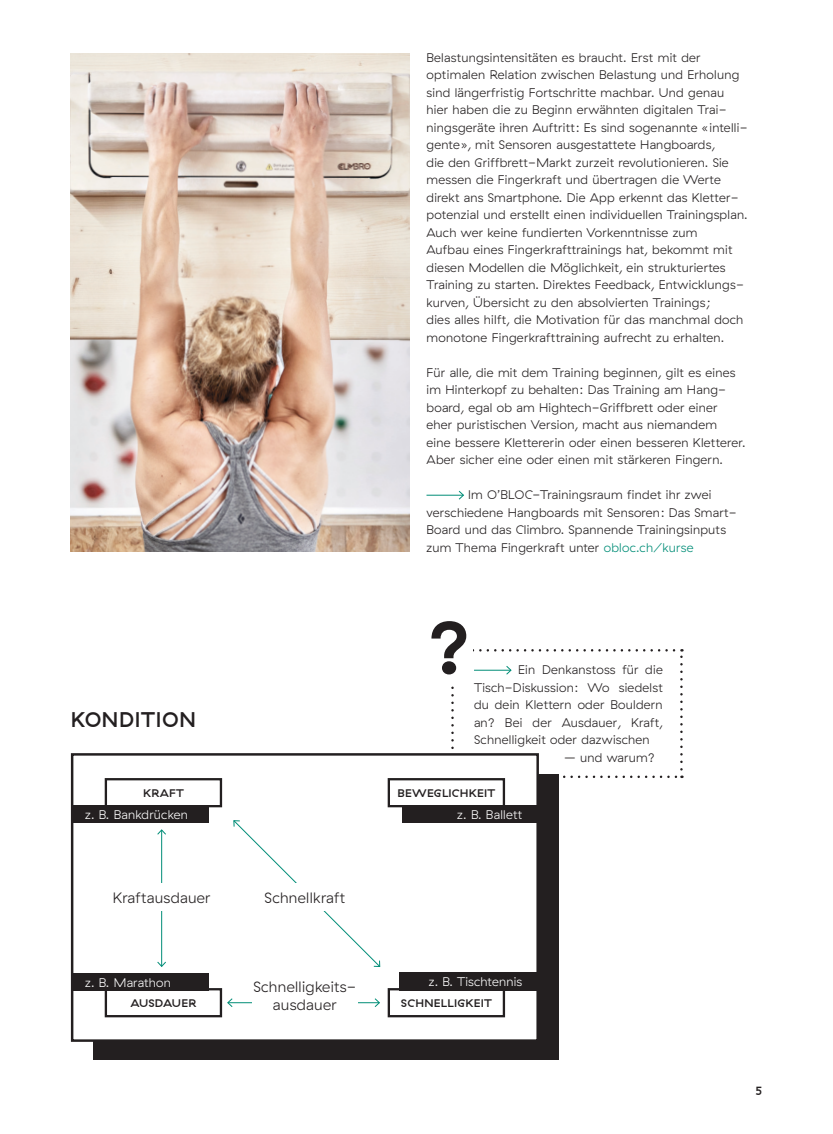
<style>
.page{position:relative;width:833px;height:1134px;background:#fff}
.page>*{position:absolute;margin:0;border:0;box-sizing:border-box;transform-origin:0 0}
.t1{font:500 76.25px "GT Haptik";color:#231f20;scale:1.08 1}
.t2{font:500 21.25px "GT Haptik";letter-spacing:.025em;color:#231f20}
.t3{font:300 15px/18px "GT Haptik";letter-spacing:.02em;color:#231f20;text-align:center}
.t4{font:300 12.5px/17.5px "GT Haptik";letter-spacing:.02em;color:#231f20}
.t5{font:300 12.5px "GT Haptik";letter-spacing:.02em;color:#fff}
.t6{font:500 11.88px "GT Haptik";color:#231f20}
.t7{font:500 11px "GT Haptik";letter-spacing:.02em;color:#231f20;scale:1.08 1}
.t8{font:500 11px "GT Haptik";color:#231f20;scale:1.08 1}
.s1{color:#008d77}
</style>
<div class="page">
<hr style="left:426px;top:495px;width:37px;height:1px;background:#008d77">
<svg style="left:458px;top:491px;width:6px;height:9px"></svg>
<div style="left:93px;top:774px;width:466px;height:285px;background:#231f20"></div>
<svg style="left:451px;top:686px;width:3px;height:63px"></svg>
<svg style="left:563px;top:775px;width:119px;height:3px"></svg>
<svg style="left:680px;top:649px;width:2px;height:120px"></svg>
<svg style="left:473px;top:649px;width:201px;height:2px"></svg>
<svg style="left:70px;top:753px;width:469px;height:289px"></svg>
<img style="left:71px;top:53px;width:338px;height:499px">
<hr style="left:474px;top:670px;width:37px;height:1px;background:#008d77">
<svg style="left:506px;top:666px;width:6px;height:9px"></svg>
<div style="left:106px;top:779px;width:115px;height:27px;background:#fff"></div>
<div style="left:105px;top:778px;width:117px;height:29px;border:2px solid #231f20"></div>
<div style="left:106px;top:989px;width:115px;height:27px;background:#fff"></div>
<div style="left:105px;top:988px;width:117px;height:29px;border:2px solid #231f20"></div>
<div style="left:389px;top:779px;width:115px;height:27px;background:#fff"></div>
<div style="left:388px;top:778px;width:117px;height:29px;border:2px solid #231f20"></div>
<div style="left:389px;top:989px;width:115px;height:27px;background:#fff"></div>
<div style="left:388px;top:988px;width:117px;height:29px;border:2px solid #231f20"></div>
<hr style="left:161px;top:830px;width:1px;height:136px;background:#008d77">
<svg style="left:157px;top:829px;width:10px;height:6px"></svg>
<svg style="left:157px;top:961px;width:10px;height:6px"></svg>
<div style="left:233px;top:820px;width:147px;height:147px;background:#fff"></div>
<div style="left:109px;top:883px;width:105px;height:28px;background:#fff"></div>
<div style="left:252px;top:883px;width:105px;height:28px;background:#fff"></div>
<hr style="left:228px;top:1002px;width:151px;height:1px;background:#008d77">
<svg style="left:374px;top:998px;width:6px;height:10px"></svg>
<svg style="left:227px;top:998px;width:6px;height:10px"></svg>
<div style="left:71px;top:805px;width:137px;height:17px;background:#231f20"></div>
<div style="left:401px;top:805px;width:135px;height:17px;background:#231f20"></div>
<div style="left:399px;top:972px;width:137px;height:18px;background:#231f20"></div>
<div style="left:71px;top:973px;width:137px;height:17px;background:#231f20"></div>
<div style="left:252px;top:972px;width:105px;height:45px;background:#fff"></div>
<h2 class="t2" style="left:71px;top:708px;width:126px">KONDITION</h2>
<p class="t7" style="left:143px;top:787px;width:39px">KRAFT</p>
<p class="t4" style="left:426px;top:49px;width:322px">Belastungsintensitäten es braucht. Erst mit der optimalen Relation zwischen Belastung und Erholung sind längerfristig Fortschritte machbar. Und genau hier haben die zu Beginn erwähnten digitalen Trai&shy;ningsgeräte ihren Auftritt : Es sind sogenannte « intelli&shy;gente », mit Sensoren ausgestattete Hangboards,<br>die den Griffbrett-Markt zurzeit revolutionieren. Sie messen die Fingerkraft und übertragen die Werte direkt ans Smartphone. Die App erkennt das Kletter&shy;potenzial und erstellt einen individuellen Trainingsplan.<br>Auch wer keine fundierten Vorkenntnisse zum<br>Aufbau eines Fingerkrafttrainings hat, bekommt mit diesen Modellen die Möglichkeit, ein strukturiertes Training zu starten. Direktes Feedback, Entwicklungs&shy;kurven, Übersicht zu den absolvierten Trainings ;<br>dies alles hilft, die Motivation für das manchmal doch monotone Fingerkrafttraining aufrecht zu erhalten.</p>
<p class="t4" style="left:426px;top:364px;width:320px">Für alle, die mit dem Training beginnen, gilt es eines im Hinterkopf zu behalten : Das Training am Hang&shy;board, egal ob am Hightech-Griffbrett oder einer eher puristischen Version, macht aus niemandem<br>eine bessere Klettererin oder einen besseren Kletterer.<br>Aber sicher eine oder einen mit stärkeren Fingern.</p>
<p class="t4" style="left:426px;top:487px;width:312px;text-indent:42px">Im O’BLOC-Trainingsraum findet ihr zwei verschiedene Hangboards mit Sensoren : Das Smart-Board und das Climbro. Spannende Trainingsinputs zum Thema Fingerkraft unter <span class="s1">obloc.ch/kurse</span></p>
<h1 class="t1" style="left:427px;top:607px;width:44px">?</h1>
<p class="t4" style="left:474px;top:662px;width:190px;text-align:justify;text-indent:44px">Ein Denkanstoss für die Tisch-Diskussion : Wo siedelst du dein Klettern oder Bouldern an? Bei der Ausdauer, Kraft, Schnelligkeit oder dazwischen</p>
<p class="t4" style="left:564px;top:749px;width:92px">– und warum?</p>
<p class="t7" style="left:397px;top:787px;width:92px">BEWEGLICHKEIT</p>
<p class="t5" style="left:85px;top:808px;width:104px">z. B. Bankdrücken</p>
<p class="t5" style="left:457px;top:808px;width:66px">z. B. Ballett</p>
<p class="t3" style="left:113px;top:889px;width:99px">Kraftausdauer</p>
<p class="t3" style="left:264px;top:889px;width:82px">Schnellkraft</p>
<p class="t5" style="left:85px;top:976px;width:87px">z. B. Marathon</p>
<p class="t5" style="left:429px;top:975px;width:95px">z. B. Tischtennis</p>
<p class="t3" style="left:253px;top:978px;width:104px">Schnelligkeits&shy;ausdauer</p>
<p class="t8" style="left:130px;top:997px;width:63px">AUSDAUER</p>
<p class="t7" style="left:401px;top:997px;width:86px">SCHNELLIGKEIT</p>
<p class="t6" style="left:755px;top:1084px;width:8px">5</p>
</div>
